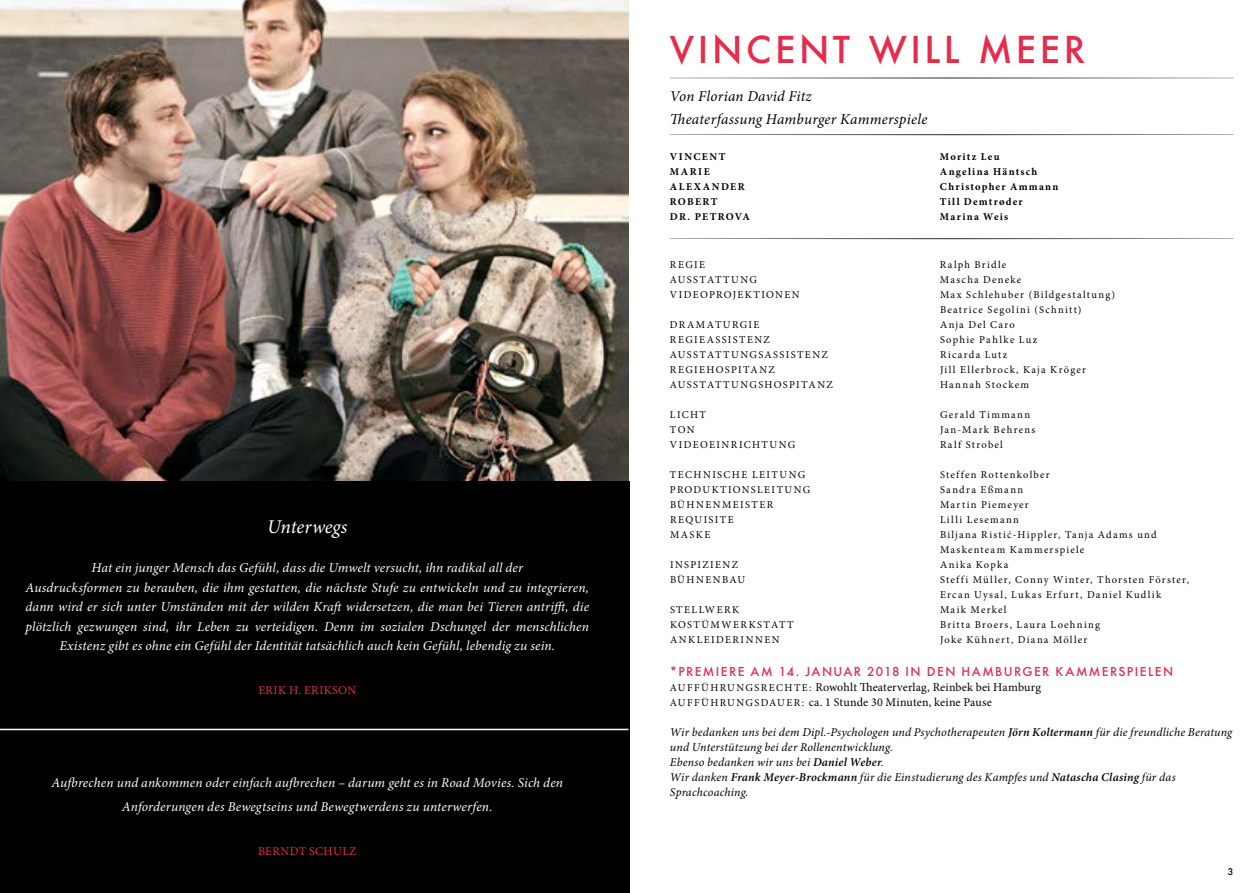
<style>
.page{position:relative;width:1259px;height:893px;background:#fff}
.page>*{position:absolute;margin:0;border:0;box-sizing:border-box;transform-origin:0 0}
.t1{font:500 36px "Futura";letter-spacing:.1em;color:#e62c4c}
.t2{font:italic 19.5px "Minion Pro";letter-spacing:-.005em;color:#fff}
.t3{font:italic 15px/22.5px "Minion Pro";letter-spacing:.015em;color:#000}
.t4{font:italic 13.5px/19.5px "Minion Pro";letter-spacing:.01em;color:#fff;text-align:center}
.t5{font:italic 12px/15px "Minion Pro";letter-spacing:.015em;color:#000}
.t6{font:12px/15px "Minion Pro";letter-spacing:.01em;color:#000}
.t7{font:500 12px "Futura";letter-spacing:.12em;color:#e62c4c}
.t8{font:12px "Minion Pro";letter-spacing:.03em;color:#e62c4c}
.t9{font:10.5px/15px "Minion Pro";letter-spacing:.125em;color:#000}
.t10{font:700 10.5px "Minion Pro";letter-spacing:.12em;color:#000}
.t11{font:700 10.5px "Minion Pro";letter-spacing:.145em;color:#000}
.t12{font:700 10.5px "Minion Pro";letter-spacing:.14em;color:#000}
.t13{font:500 9px "Futura";color:#000}
.s1{font-size:10.5px}
.s2{font-weight:600}
</style>
<div class="page">
<svg style="left:670px;top:134px;width:563px;height:1px"></svg>
<svg style="left:670px;top:238px;width:563px;height:1px"></svg>
<svg style="left:670px;top:78px;width:563px;height:1px"></svg>
<img style="left:0;top:0;width:628px;height:482px">
<div style="left:0;top:482px;width:629px;height:411px;background:#000"></div>
<hr style="left:0;top:729px;width:628px;height:1px;background:#fff">
<h2 class="t2" style="left:267px;top:514px;width:81px">Unterwegs</h2>
<p class="t4" style="left:26px;top:558px;width:565px">Hat ein junger Mensch das Gefühl, dass die Umwelt versucht, ihn radikal all der<br>Ausdrucksformen zu berauben, die ihm gestatten, die nächste Stufe zu entwickeln und zu integrieren, dann wird er sich unter Umständen mit der wilden Kraft widersetzen, die man bei Tieren antrifft, die plötzlich gezwungen sind, ihr Leben zu verteidigen. Denn im sozialen Dschungel der menschlichen Existenz gibt es ohne ein Gefühl der Identität tatsächlich auch kein Gefühl, lebendig zu sein.</p>
<p class="t8" style="left:258px;top:682px;width:99px">ERIK H. ERIKSON</p>
<p class="t4" style="left:51px;top:771px;width:513px;line-height:24px">Aufbrechen und ankommen oder einfach aufbrechen – darum geht es in Road Movies. Sich den<br>Anforderungen des Bewegtseins und Bewegtwerdens zu unterwerfen.</p>
<p class="t8" style="left:258px;top:843px;width:100px">BERNDT SCHULZ</p>
<h1 class="t1" style="left:670px;top:25px;width:417px">VINCENT WILL MEER</h1>
<h3 class="t3" style="left:670px;top:85px;width:259px">Von Florian David Fitz<br>Theaterfassung Hamburger Kammerspiele</h3>
<p class="t12" style="left:670px;top:150px;width:57px">VINCENT</p>
<p class="t10" style="left:940px;top:150px;width:61px">Moritz Leu</p>
<p class="t10" style="left:670px;top:165px;width:41px">MARIE</p>
<p class="t10" style="left:940px;top:165px;width:99px">Angelina Häntsch</p>
<p class="t11" style="left:670px;top:180px;width:76px">ALEXANDER</p>
<p class="t10" style="left:940px;top:180px;width:120px">Christopher Ammann</p>
<p class="t10" style="left:670px;top:195px;width:49px">ROBERT</p>
<p class="t10" style="left:940px;top:195px;width:84px">Till Demtrøder</p>
<p class="t10" style="left:670px;top:210px;width:81px">DR. PETROVA</p>
<p class="t10" style="left:940px;top:210px;width:70px">Marina Weis</p>
<p class="t9" style="left:670px;top:257px;width:37px">REGIE</p>
<p class="t9" style="left:940px;top:257px;width:68px">Ralph Bridle</p>
<p class="t9" style="left:670px;top:272px;width:89px">AUSSTATTUNG</p>
<p class="t9" style="left:940px;top:272px;width:83px">Mascha Deneke</p>
<p class="t9" style="left:670px;top:287px;width:131px">VIDEOPROJEKTIONEN</p>
<p class="t9" style="left:940px;top:287px;width:177px">Max Schlehuber (Bildgestaltung)<br>Beatrice Segolini (Schnitt)</p>
<p class="t9" style="left:670px;top:317px;width:91px">DRAMATURGIE</p>
<p class="t9" style="left:940px;top:317px;width:76px">Anja Del Caro</p>
<p class="t9" style="left:670px;top:332px;width:101px">REGIEASSISTENZ</p>
<p class="t9" style="left:940px;top:332px;width:99px">Sophie Pahlke Luz</p>
<p class="t9" style="left:670px;top:347px;width:159px">AUSSTATTUNGSASSISTENZ</p>
<p class="t9" style="left:940px;top:347px;width:69px">Ricarda Lutz</p>
<p class="t9" style="left:670px;top:362px;width:106px">REGIEHOSPITANZ</p>
<p class="t9" style="left:940px;top:362px;width:147px">Jill Ellerbrock, Kaja Kröger</p>
<p class="t9" style="left:670px;top:377px;width:164px">AUSSTATTUNGSHOSPITANZ</p>
<p class="t9" style="left:940px;top:377px;width:91px">Hannah Stockem</p>
<p class="t9" style="left:670px;top:407px;width:38px">LICHT</p>
<p class="t9" style="left:940px;top:407px;width:92px">Gerald Timmann</p>
<p class="t9" style="left:670px;top:422px;width:26px">TON</p>
<p class="t9" style="left:940px;top:422px;width:97px">Jan-Mark Behrens</p>
<p class="t9" style="left:670px;top:437px;width:127px">VIDEOEINRICHTUNG</p>
<p class="t9" style="left:940px;top:437px;width:64px">Ralf Strobel</p>
<p class="t9" style="left:670px;top:467px;width:137px">TECHNISCHE LEITUNG</p>
<p class="t9" style="left:940px;top:467px;width:111px">Steffen Rottenkolber</p>
<p class="t9" style="left:670px;top:482px;width:142px">PRODUKTIONSLEITUNG</p>
<p class="t9" style="left:940px;top:482px;width:85px">Sandra Eßmann</p>
<p class="t9" style="left:670px;top:497px;width:105px">BÜHNENMEISTER</p>
<p class="t9" style="left:940px;top:497px;width:90px">Martin Piemeyer</p>
<p class="t9" style="left:670px;top:512px;width:65px">REQUISITE</p>
<p class="t9" style="left:940px;top:512px;width:80px">Lilli Lesemann</p>
<p class="t9" style="left:670px;top:527px;width:42px">MASKE</p>
<p class="t9" style="left:940px;top:527px;width:218px">Biljana Ristić-Hippler, Tanja Adams und<br>Maskenteam Kammerspiele</p>
<p class="t9" style="left:670px;top:557px;width:70px">INSPIZIENZ</p>
<p class="t9" style="left:940px;top:557px;width:70px">Anika Kopka</p>
<p class="t9" style="left:670px;top:572px;width:77px">BÜHNENBAU</p>
<p class="t9" style="left:940px;top:572px;width:251px">Steffi Müller, Conny Winter, Thorsten Förster,<br>Ercan Uysal, Lukas Erfurt, Daniel Kudlik</p>
<p class="t9" style="left:670px;top:602px;width:71px">STELLWERK</p>
<p class="t9" style="left:940px;top:602px;width:68px">Maik Merkel</p>
<p class="t9" style="left:670px;top:617px;width:125px">KOSTÜMWERKSTATT</p>
<p class="t9" style="left:940px;top:617px;width:161px">Britta Broers, Laura Loehning</p>
<p class="t9" style="left:670px;top:632px;width:111px">ANKLEIDERINNEN</p>
<p class="t9" style="left:940px;top:632px;width:149px">Joke Kühnert, Diana Möller</p>
<p class="t7" style="left:670px;top:663px;width:505px">*PREMIERE AM 14. JANUAR 2018 IN DEN HAMBURGER KAMMERSPIELEN</p>
<p class="t6" style="left:670px;top:680px;width:373px"><span class="s1">AUFFÜHRUNGSRECHTE:</span> Rowohlt Theaterverlag, Reinbek bei Hamburg<br><span class="s1">AUFFÜHRUNGSDAUER:</span> ca. 1 Stunde 30 Minuten, keine Pause</p>
<p class="t5" style="left:670px;top:725px;width:564px">Wir bedanken uns bei dem Dipl.-Psychologen und Psychotherapeuten <span class="s2">Jörn Koltermann</span> für die freundliche Beratung und Unterstützung bei der Rollenentwicklung.<br>Ebenso bedanken wir uns bei <span class="s2">Daniel Weber</span>.<br>Wir danken <span class="s2">Frank Meyer-Brockmann</span> für die Einstudierung des Kampfes und <span class="s2">Natascha Clasing</span> für das Sprachcoaching.</p>
<p class="t13" style="left:1228px;top:865px;width:7px">3</p>
</div>
